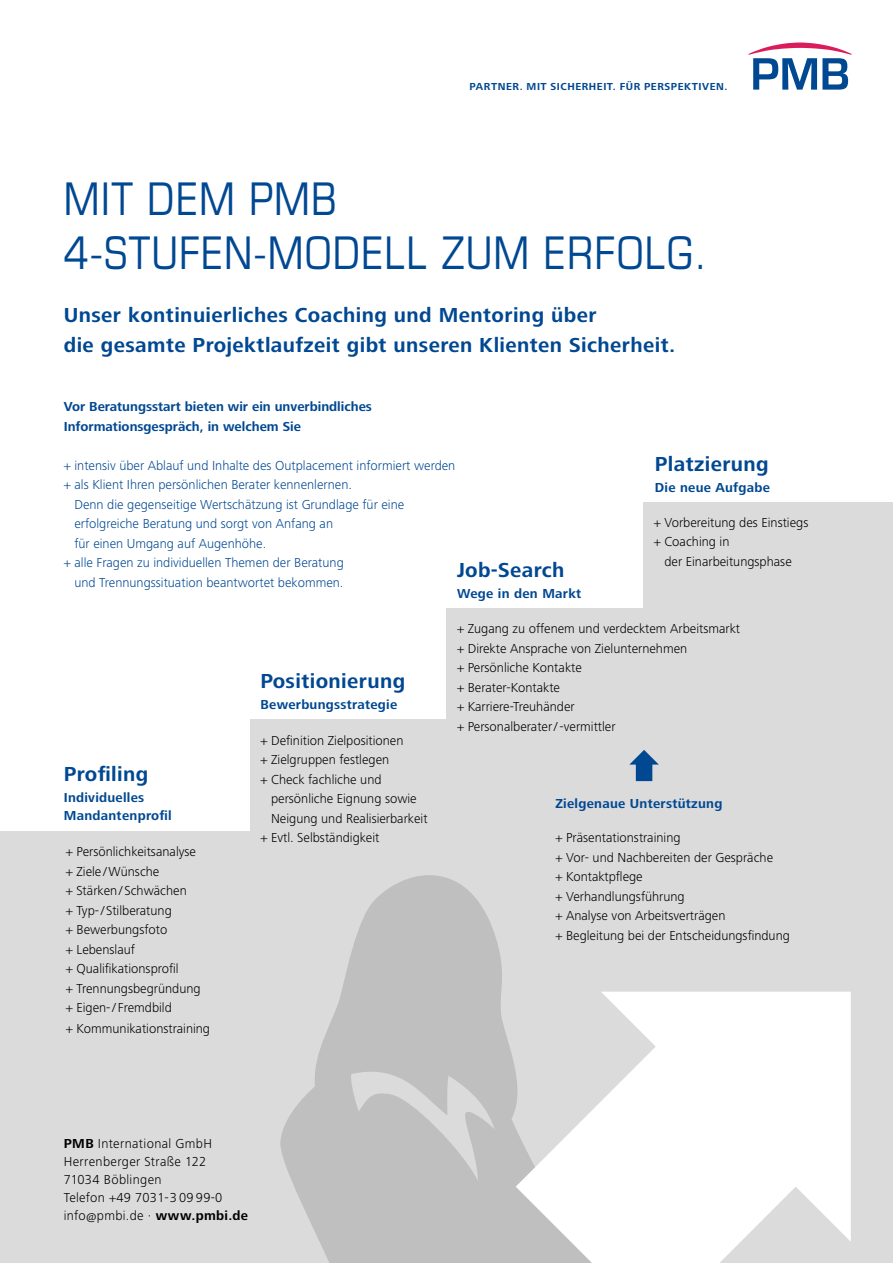
<style>
.page{position:relative;width:893px;height:1263px;background:#fff}
.page>*{position:absolute;margin:0;border:0;box-sizing:border-box;transform-origin:0 0}
.t1{font:condensed 45px/54px "Eurostile LT";letter-spacing:.02em;color:#004892}
.t2{font:700 21px/30px "Frutiger Next LT";letter-spacing:.02em;color:#004892}
.t3{font:300 13.5px/19.5px "Frutiger Next LT";color:#000}
.t4{font:300 13.5px "Frutiger Next LT";color:#004892}
.t5{font:300 13.5px/18px "Frutiger Next LT";letter-spacing:.02em;color:#000}
.t6{font:700 13.5px/18px "Frutiger Next LT";letter-spacing:.02em;color:#004892}
.t7{font:700 13.5px/19.5px "Frutiger Next LT";color:#004892}
.t8{font:700 10.5px "Frutiger Next LT";letter-spacing:.05em;color:#004892}
.s1{font-weight:700}
</style>
<div class="page">
<div style="left:643px;top:502px;width:250px;height:761px;background:#dcdbdb"></div>
<div style="left:446px;top:609px;width:214px;height:654px;background:#dcdbdb"></div>
<div style="left:250px;top:719px;width:219px;height:544px;background:#dcdbdb"></div>
<div style="left:0;top:831px;width:260px;height:432px;background:#dcdbdb"></div>
<svg style="left:749px;top:43px;width:102px;height:47px"></svg>
<svg style="left:629px;top:750px;width:30px;height:31px"></svg>
<svg style="left:280px;top:875px;width:340px;height:388px;fill:#c0bfbf"></svg>
<svg style="left:350px;top:1062px;width:145px;height:119px"></svg>
<svg style="left:516px;top:992px;width:335px;height:271px;fill:#fff"></svg>
<p class="t8" style="left:469px;top:80px;width:260px">PARTNER. MIT SICHERHEIT. FÜR PERSPEKTIVEN.</p>
<h1 class="t1" style="left:64px;top:171px;width:644px">MIT DEM PMB<br>4-STUFEN-MODELL ZUM ERFOLG.</h1>
<h2 class="t2" style="left:64px;top:300px;width:613px">Unser kontinuierliches Coaching und Mentoring über<br>die gesamte Projektlaufzeit gibt unseren Klienten Sicherheit.</h2>
<p class="t7" style="left:64px;top:397px;width:310px">Vor Beratungsstart bieten wir ein unverbindliches<br>Informationsgespräch, in welchem Sie</p>
<p class="t4" style="left:64px;top:458px;width:393px">+ intensiv über Ablauf und Inhalte des Outplacement informiert werden</p>
<p class="t4" style="left:64px;top:477px;width:290px">+ als Klient Ihren persönlichen Berater kennenlernen.</p>
<p class="t4" style="left:74px;top:497px;width:331px">Denn die gegenseitige Wertschätzung ist Grundlage für eine</p>
<p class="t4" style="left:74px;top:516px;width:260px">erfolgreiche Beratung und sorgt von Anfang an</p>
<p class="t4" style="left:74px;top:536px;width:193px">für einen Umgang auf Augenhöhe.</p>
<p class="t4" style="left:64px;top:555px;width:282px">+ alle Fragen zu individuellen Themen der Beratung</p>
<p class="t4" style="left:74px;top:575px;width:271px">und Trennungssituation beantwortet bekommen.</p>
<h2 class="t2" style="left:457px;top:555px;width:109px">Job-Search</h2>
<p class="t6" style="left:457px;top:585px;width:126px">Wege in den Markt</p>
<h2 class="t2" style="left:655px;top:449px;width:115px">Platzierung</h2>
<p class="t6" style="left:655px;top:479px;width:117px">Die neue Aufgabe</p>
<p class="t3" style="left:654px;top:512px;width:156px">+ Vorbereitung des Einstiegs + Coaching in</p>
<p class="t3" style="left:664px;top:551px;width:129px">der Einarbeitungsphase</p>
<h2 class="t2" style="left:64px;top:759px;width:86px">Profiling</h2>
<p class="t6" style="left:64px;top:788px;width:109px">Individuelles<br>Mandantenprofil</p>
<p class="t3" style="left:66px;top:842px;width:136px">+ Persönlichkeitsanalyse + Ziele /Wünsche<br>+ Stärken/ Schwächen<br>+ Typ-/ Stilberatung<br>+ Bewerbungsfoto<br>+ Lebenslauf<br>+ Qualifikationsprofil<br>+ Trennungsbegründung + Eigen-/ Fremdbild</p>
<p class="t3" style="left:66px;top:1019px;width:146px">+ Kommunikationstraining</p>
<h2 class="t2" style="left:260px;top:666px;width:146px">Positionierung</h2>
<p class="t6" style="left:260px;top:695px;width:138px">Bewerbungsstrategie</p>
<p class="t3" style="left:260px;top:731px;width:145px">+ Definition Zielpositionen + Zielgruppen festlegen<br>+ Check fachliche und</p>
<p class="t3" style="left:271px;top:789px;width:147px">persönliche Eignung sowie</p>
<p class="t3" style="left:271px;top:808px;width:158px">Neigung und Realisierbarkeit</p>
<p class="t3" style="left:260px;top:828px;width:121px">+ Evtl. Selbständigkeit</p>
<p class="t3" style="left:457px;top:619px;width:285px">+ Zugang zu offenem und verdecktem Arbeitsmarkt + Direkte Ansprache von Zielunternehmen<br>+ Persönliche Kontakte<br>+ Berater-Kontakte<br>+ Karriere-Treuhänder<br>+ Personalberater/-vermittler</p>
<p class="t6" style="left:555px;top:795px;width:169px">Zielgenaue Unterstützung</p>
<p class="t3" style="left:555px;top:828px;width:236px">+ Präsentationstraining<br>+ Vor- und Nachbereiten der Gespräche<br>+ Kontaktpflege<br>+ Verhandlungsführung<br>+ Analyse von Arbeitsverträgen<br>+ Begleitung bei der Entscheidungsfindung</p>
<p class="t5" style="left:64px;top:1135px;width:186px"><span class="s1">PMB</span> International GmbH<br>Herrenberger Straße 122<br>71034 Böblingen<br>Telefon +49 7031-3 09 99-0 info@pmbi.de · <span class="s1">www.pmbi.de</span></p>
</div>
